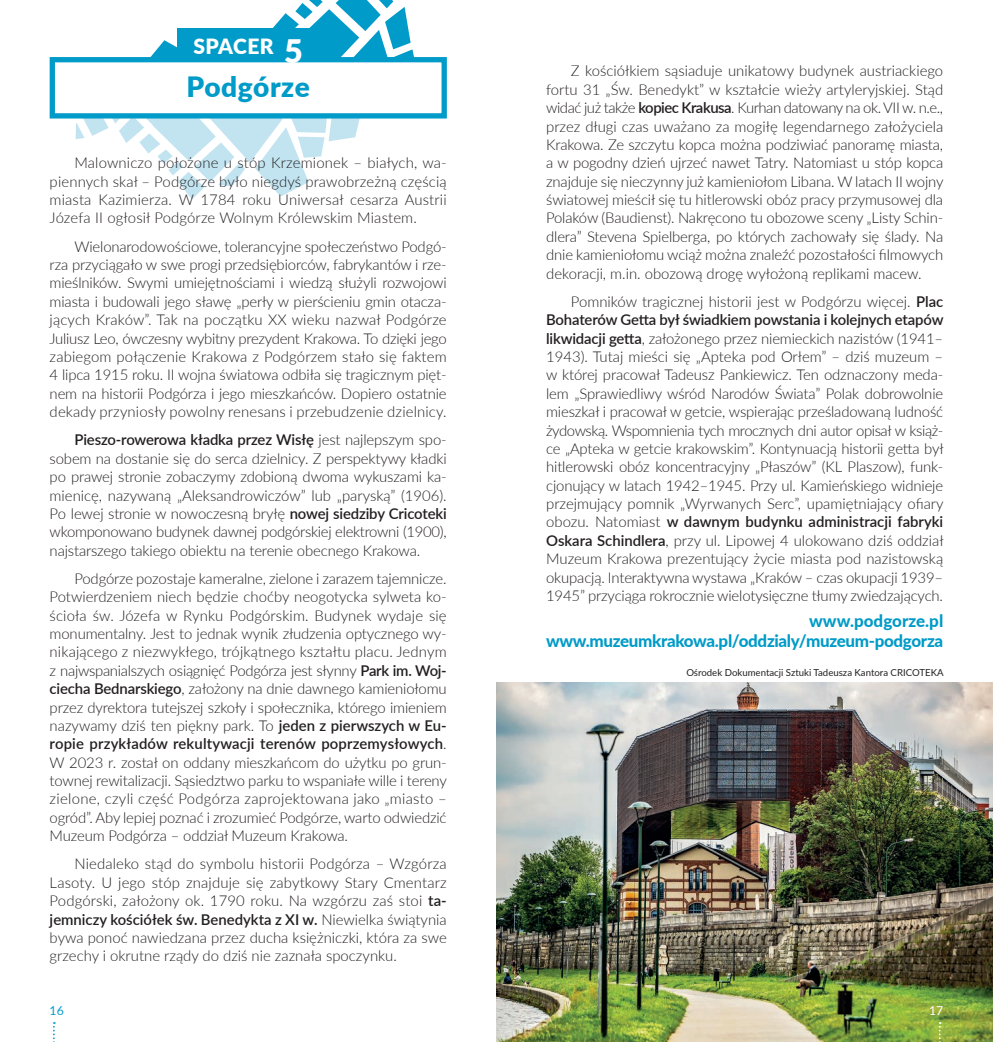
<style>
.page{position:relative;width:993px;height:1042px;background:#fff}
.page>*{position:absolute;margin:0;border:0;box-sizing:border-box;transform-origin:0 0}
.t1{font:900 28px "Lato";letter-spacing:.02em;color:#009bc8}
.t2{font:900 21px "Lato";letter-spacing:.02em;color:#fff}
.t3{font:800 16.97px/20.3px "Lato";letter-spacing:-.02em;color:#009bc8;text-align:right}
.t4{font:300 14.88px/18.4px "Lato";letter-spacing:-.005em;color:#231f20;text-align:justify}
.t5{font:12.25px "Lato";color:#009bc8}
.t6{font:12.25px "Lato";color:#fff}
.t7{font:9.62px "Lato";color:#231f20}
.s1{font-size:32.38px}
.s2{font-weight:600}
</style>
<div class="page">
<svg style="left:49px;top:0;width:398px;height:199px"></svg>
<div style="left:177px;top:29px;width:135px;height:33px;background:#009bc8"></div>
<img style="left:496px;top:682px;width:496px;height:360px">
<svg style="left:938px;top:1022px;width:2px;height:20px"></svg>
<svg style="left:53px;top:1022px;width:2px;height:20px"></svg>
<h2 class="t2" style="left:193px;top:31px;width:111px">SPACER <span class="s1">5</span></h2>
<h1 class="t1" style="left:186px;top:66px;width:125px">Podgórze</h1>
<p class="t4" style="left:50px;top:153px;width:398px;text-indent:25px">Malowniczo położone u stóp Krzemionek – białych, wa&shy;piennych skał – Podgórze było niegdyś prawobrzeżną częścią miasta Kazimierza. W 1784 roku Uniwersał cesarza Austrii Józefa II ogłosił Podgórze Wolnym Królewskim Miastem.</p>
<p class="t4" style="left:50px;top:237px;width:398px;text-indent:25px">Wielonarodowościowe, tolerancyjne społeczeństwo Podgó&shy;rza przyciągało w swe progi przedsiębiorców, fabrykantów i rze&shy;mieślników. Swymi umiejętnościami i wiedzą służyli rozwojowi miasta i budowali jego sławę „perły w pierścieniu gmin otacza&shy;jących Kraków”. Tak na początku XX wieku nazwał Podgórze Juliusz Leo, ówczesny wybitny prezydent Krakowa. To dzięki jego zabiegom połączenie Krakowa z Podgórzem stało się faktem 4 lipca 1915 roku. II wojna światowa odbiła się tragicznym pięt&shy;nem na historii Podgórza i jego mieszkańców. Dopiero ostatnie dekady przyniosły powolny renesans i przebudzenie dzielnicy.</p>
<p class="t4" style="left:50px;top:430px;width:398px;text-indent:25px"><span class="s2">Pieszo-rowerowa kładka przez Wisłę</span> jest najlepszym spo&shy;sobem na dostanie się do serca dzielnicy. Z perspektywy kładki po prawej stronie zobaczymy zdobioną dwoma wykuszami ka&shy;mienicę, nazywaną „Aleksandrowiczów” lub „paryską” (1906).<br>Po lewej stronie w nowoczesną bryłę <span class="s2">nowej siedziby Cricoteki </span>wkomponowano budynek dawnej podgórskiej elektrowni (1900), najstarszego takiego obiektu na terenie obecnego Krakowa.</p>
<p class="t4" style="left:50px;top:569px;width:398px;text-indent:25px">Podgórze pozostaje kameralne, zielone i zarazem tajemnicze.<br>Potwierdzeniem niech będzie choćby neogotycka sylweta ko&shy;ścioła św. Józefa w Rynku Podgórskim. Budynek wydaje się monumentalny. Jest to jednak wynik złudzenia optycznego wy&shy;nikającego z niezwykłego, trójkątnego kształtu placu. Jednym z najwspanialszych osiągnięć Podgórza jest słynny <span class="s2">Park im. Woj&shy;ciecha Bednarskiego</span>, założony na dnie dawnego kamieniołomu przez dyrektora tutejszej szkoły i społecznika, którego imieniem nazywamy dziś ten piękny park. To <span class="s2">jeden z pierwszych w Eu&shy;ropie przykładów rekultywacji terenów poprzemysłowych</span>.<br>W 2023 r. został on oddany mieszkańcom do użytku po grun&shy;townej rewitalizacji. Sąsiedztwo parku to wspaniałe wille i tereny zielone, czyli część Podgórza zaprojektowana jako „miasto – ogród”. Aby lepiej poznać i zrozumieć Podgórze, warto odwiedzić Muzeum Podgórza – oddział Muzeum Krakowa.</p>
<p class="t4" style="left:50px;top:854px;width:398px;text-indent:25px">Niedaleko stąd do symbolu historii Podgórza – Wzgórza Lasoty. U jego stóp znajduje się zabytkowy Stary Cmentarz Podgórski, założony ok. 1790 roku. Na wzgórzu zaś stoi <span class="s2">ta&shy;jemniczy kościółek św. Benedykta z XI w.</span> Niewielka świątynia bywa ponoć nawiedzana przez ducha księżniczki, która za swe grzechy i okrutne rządy do dziś nie zaznała spoczynku.</p>
<p class="t4" style="left:546px;top:61px;width:399px;text-indent:25px">Z kościółkiem sąsiaduje unikatowy budynek austriackiego fortu 31 „Św. Benedykt” w kształcie wieży artyleryjskiej. Stąd widać już także <span class="s2">kopiec Krakusa</span>. Kurhan datowany na ok. VII w. n.e., przez długi czas uważano za mogiłę legendarnego założyciela Krakowa. Ze szczytu kopca można podziwiać panoramę miasta, a w pogodny dzień ujrzeć nawet Tatry. Natomiast u stóp kopca znajduje się nieczynny już kamieniołom Libana. W latach II wojny światowej mieścił się tu hitlerowski obóz pracy przymusowej dla Polaków (Baudienst). Nakręcono tu obozowe sceny „Listy Schin&shy;dlera” Stevena Spielberga, po których zachowały się ślady. Na dnie kamieniołomu wciąż można znaleźć pozostałości filmowych dekoracji, m.in. obozową drogę wyłożoną replikami macew.</p>
<p class="t4" style="left:546px;top:292px;width:399px;text-indent:25px">Pomników tragicznej historii jest w Podgórzu więcej. <span class="s2">Plac Bohaterów Getta był świadkiem powstania i kolejnych etapów likwidacji getta</span>, założonego przez niemieckich nazistów (1941– 1943). Tutaj mieści się „Apteka pod Orłem” – dziś muzeum – w której pracował Tadeusz Pankiewicz. Ten odznaczony meda&shy;lem „Sprawiedliwy wśród Narodów Świata” Polak dobrowolnie mieszkał i pracował w getcie, wspierając prześladowaną ludność żydowską. Wspomnienia tych mrocznych dni autor opisał w książ&shy;ce „Apteka w getcie krakowskim”. Kontynuacją historii getta był hitlerowski obóz koncentracyjny „Płaszów” (KL Plaszow), funk&shy;cjonujący w latach 1942–1945. Przy ul. Kamieńskiego widnieje przejmujący pomnik „Wyrwanych Serc”, upamiętniający ofiary obozu. Natomiast <span class="s2">w dawnym budynku administracji fabryki Oskara Schindlera</span>, przy ul. Lipowej 4 ulokowano dziś oddział Muzeum Krakowa prezentujący życie miasta pod nazistowską okupacją. Interaktywna wystawa „Kraków – czas okupacji 1939– 1945” przyciąga rokrocznie wielotysięczne tłumy zwiedzających.</p>
<p class="t3" style="left:546px;top:609px;width:398px">www.podgorze.pl www.muzeumkrakowa.pl/oddzialy/muzeum-podgorza</p>
<p class="t7" style="left:686px;top:666px;width:259px">Ośrodek Dokumentacji Sztuki Tadeusza Kantora CRICOTEKA</p>
<p class="t5" style="left:50px;top:1001px;width:16px">16</p>
<p class="t6" style="left:928px;top:1001px;width:16px">17</p>
</div>
